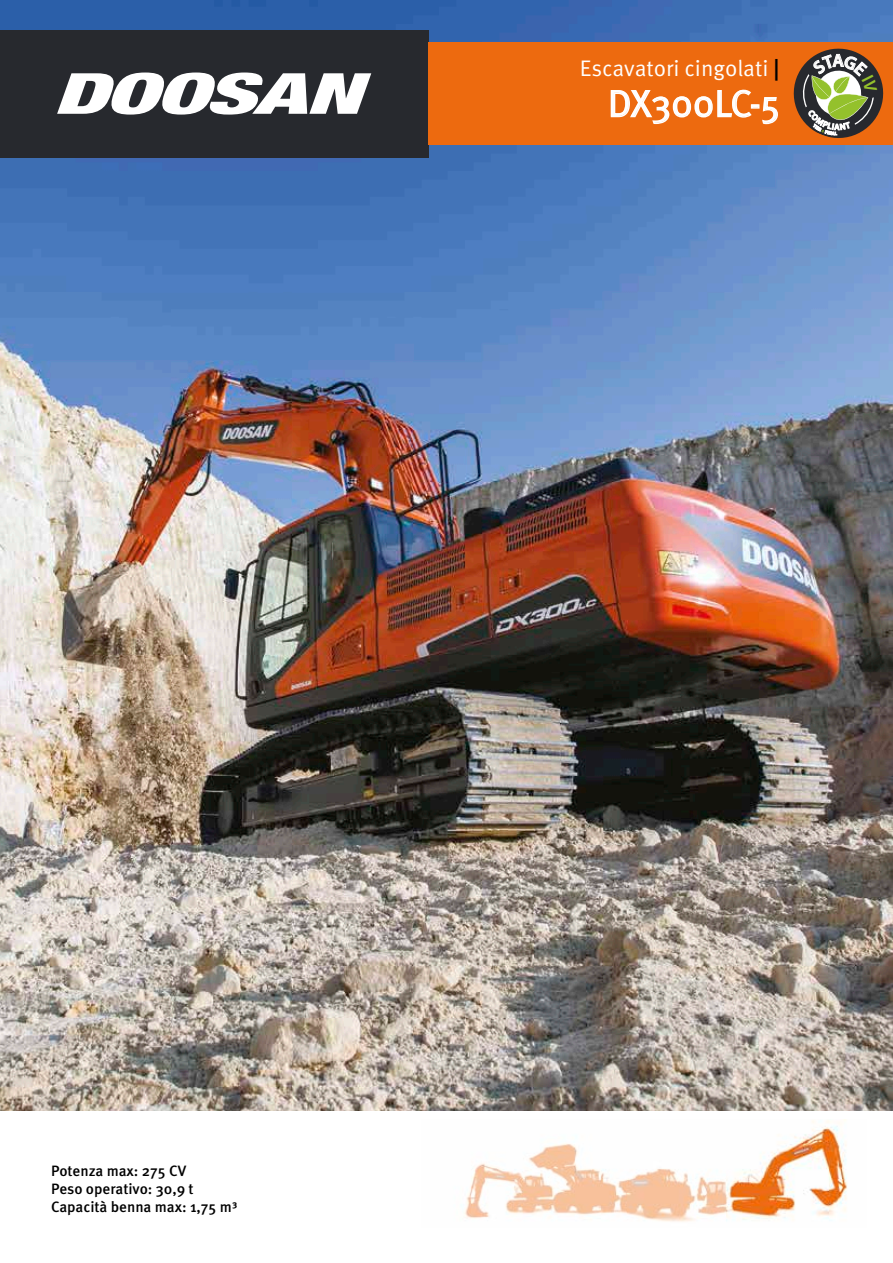
<style>
.page{position:relative;width:893px;height:1263px;background:#fff}
.page>*{position:absolute;margin:0;border:0;box-sizing:border-box;transform-origin:0 0}
.t1{font:37.5px "Meta Pro Norm";color:#fff}
.t2{font:22.5px "Meta Pro Norm";color:#fff}
.t3{font:500 15px/18px "Meta Pro";color:#000}
.s1{font-family:"Meta Pro";font-weight:500;color:#000}
</style>
<div class="page">
<img style="left:0;top:0;width:893px;height:1110px">
<div style="left:0;top:30px;width:428px;height:127px;background:#27292e"></div>
<svg style="left:57px;top:73px;width:314px;height:42px"></svg>
<img style="left:464px;top:1143px;width:263px;height:79px">
<img style="left:727px;top:1119px;width:120px;height:102px">
<div style="left:428px;top:43px;width:465px;height:102px;background:#ed6a0f"></div>
<svg style="left:610px;top:89px;width:142px;height:36px"></svg>
<div style="left:751px;top:104px;width:8px;height:5px;border:2px solid #fff"></div>
<svg style="left:762px;top:97px;width:16px;height:28px"></svg>
<svg style="left:793px;top:48px;width:91px;height:90px"></svg>
<h2 class="t2" style="left:580px;top:51px;width:201px">Escavatori cingolati <span class="s1">|</span></h2>
<h1 class="t1" style="left:608px;top:75px;width:173px">DX300LC-5</h1>
<p class="t3" style="left:51px;top:1161px;width:188px">Potenza max: 275 CV<br>Peso operativo: 30,9 t<br>Capacità benna max: 1,75 m³</p>
</div>
